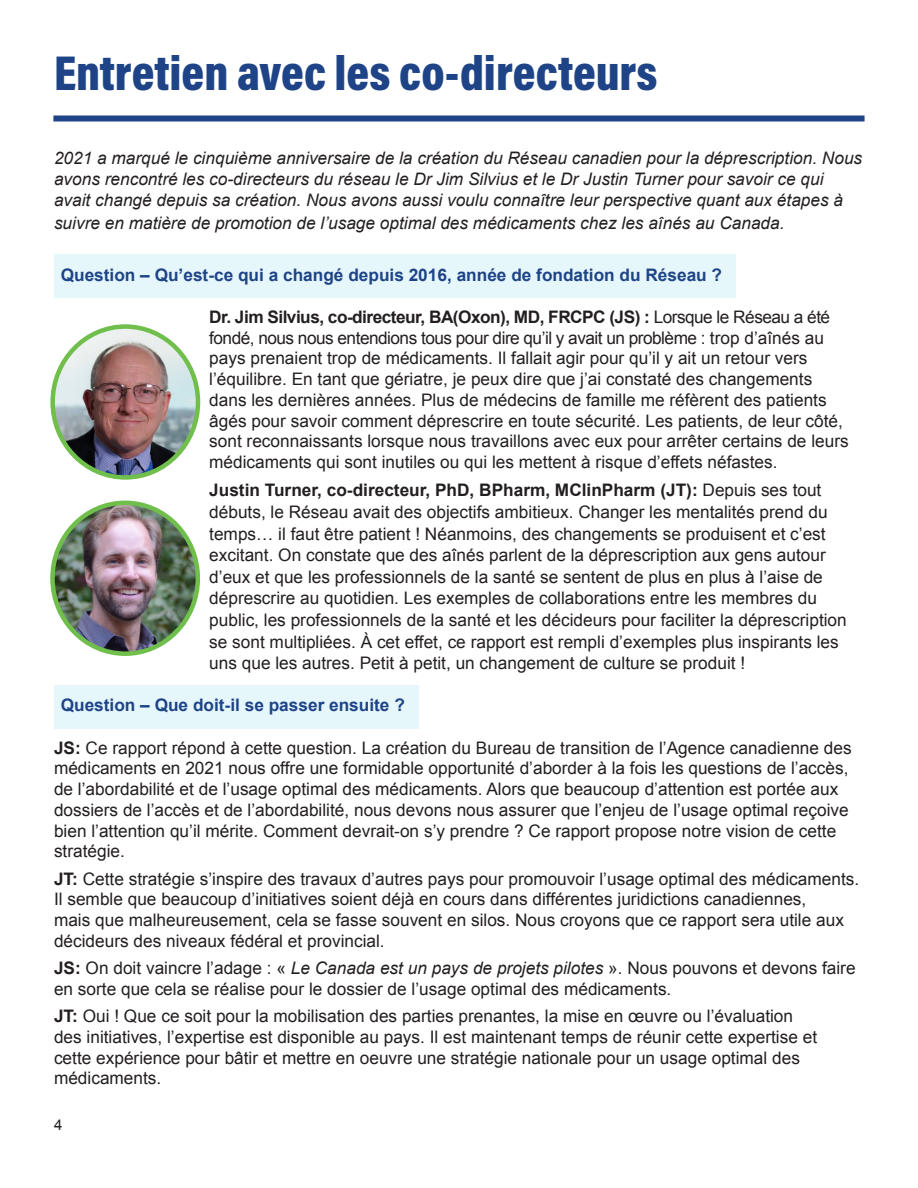
<style>
.page{position:relative;width:918px;height:1188px;background:#fff}
.page>*{position:absolute;margin:0;border:0;box-sizing:border-box;transform-origin:0 0}
.t1{font:900 49.5px "Acumin Pro Cond";color:#1e4487}
.t2{font:17.25px/20.7px "Arial";color:#231f20}
.t3{font:italic 17.25px/20.7px "Arial";color:#231f20}
.t4{font:700 17.25px "Arial";color:#1e4487}
.t5{font:15px "Arial";color:#231f20}
.s1{font-weight:700}
.s2{font-style:italic}
</style>
<div class="page">
<div style="left:54px;top:254px;width:682px;height:44px;background:#e6f7fc"></div>
<div style="left:54px;top:685px;width:364px;height:44px;background:#e6f7fc"></div>
<img style="left:55px;top:327px;width:143px;height:150px">
<div style="left:50px;top:324px;width:150px;height:156px;border:4px solid #70bf4c;border-radius:50%"></div>
<img style="left:52px;top:503px;width:146px;height:151px">
<div style="left:50px;top:501px;width:150px;height:155px;border:4px solid #70bf4c;border-radius:50%"></div>
<div style="left:53px;top:116px;width:812px;height:6px;background:#1e4487"></div>
<h1 class="t1" style="left:54px;top:41px;width:605px">Entretien avec les co-directeurs</h1>
<p class="t3" style="left:54px;top:148px;width:810px">2021 a marqué le cinquième anniversaire de la création du Réseau canadien pour la déprescription. Nous avons rencontré les co-directeurs du réseau le Dr Jim Silvius et le Dr Justin Turner pour savoir ce qui avait changé depuis sa création. Nous avons aussi voulu connaître leur perspective quant aux étapes à</p>
<p class="t3" style="left:54px;top:213px;width:732px">suivre en matière de promotion de l’usage optimal des médicaments chez les aînés au Canada.</p>
<p class="t4" style="left:61px;top:265px;width:663px">Question – Qu’est-ce qui a changé depuis 2016, année de fondation du Réseau ?</p>
<p class="t2" style="left:209px;top:307px;width:641px"><span class="s1">Dr. Jim Silvius, co-directeur, BA(Oxon), MD, FRCPC (JS) :</span> Lorsque le Réseau a été fondé, nous nous entendions tous pour dire qu’il y avait un problème : trop d’aînés au pays prenaient trop de médicaments. Il fallait agir pour qu’il y ait un retour vers l’équilibre. En tant que gériatre, je peux dire que j’ai constaté des changements dans les dernières années. Plus de médecins de famille me réfèrent des patients âgés pour savoir comment déprescrire en toute sécurité. Les patients, de leur côté, sont reconnaissants lorsque nous travaillons avec eux pour arrêter certains de leurs médicaments qui sont inutiles ou qui les mettent à risque d’effets néfastes.</p>
<p class="t2" style="left:209px;top:480px;width:639px;line-height:21.6px"><span class="s1">Justin Turner, co-directeur, PhD, BPharm, MClinPharm (JT):</span> Depuis ses tout débuts, le Réseau avait des objectifs ambitieux. Changer les mentalités prend du temps… il faut être patient ! Néanmoins, des changements se produisent et c’est excitant. On constate que des aînés parlent de la déprescription aux gens autour d’eux et que les professionnels de la santé se sentent de plus en plus à l’aise de déprescrire au quotidien. Les exemples de collaborations entre les membres du public, les professionnels de la santé et les décideurs pour faciliter la déprescription se sont multipliées. À cet effet, ce rapport est rempli d’exemples plus inspirants les uns que les autres. Petit à petit, un changement de culture se produit !</p>
<p class="t4" style="left:61px;top:696px;width:346px">Question – Que doit-il se passer ensuite ?</p>
<p class="t2" style="left:54px;top:737px;width:799px"><span class="s1">JS:</span> Ce rapport répond à cette question. La création du Bureau de transition de l’Agence canadienne des médicaments en 2021 nous offre une formidable opportunité d’aborder à la fois les questions de l’accès, de l’abordabilité et de l’usage optimal des médicaments. Alors que beaucoup d’attention est portée aux dossiers de l’accès et de l’abordabilité, nous devons nous assurer que l’enjeu de l’usage optimal reçoive bien l’attention qu’il mérite. Comment devrait-on s’y prendre ? Ce rapport propose notre vision de cette stratégie.</p>
<p class="t2" style="left:54px;top:868px;width:807px"><span class="s1">JT:</span> Cette stratégie s’inspire des travaux d’autres pays pour promouvoir l’usage optimal des médicaments.<br>Il semble que beaucoup d’initiatives soient déjà en cours dans différentes juridictions canadiennes,<br>mais que malheureusement, cela se fasse souvent en silos. Nous croyons que ce rapport sera utile aux décideurs des niveaux fédéral et provincial.</p>
<p class="t2" style="left:54px;top:958px;width:803px"><span class="s1">JS:</span> On doit vaincre l’adage : « <span class="s2">Le Canada est un pays de projets pilotes</span> ». Nous pouvons et devons faire en sorte que cela se réalise pour le dossier de l’usage optimal des médicaments.</p>
<p class="t2" style="left:54px;top:1006px;width:765px"><span class="s1">JT:</span> Oui ! Que ce soit pour la mobilisation des parties prenantes, la mise en œuvre ou l’évaluation des initiatives, l’expertise est disponible au pays. Il est maintenant temps de réunir cette expertise et cette expérience pour bâtir et mettre en oeuvre une stratégie nationale pour un usage optimal des médicaments.</p>
<p class="t5" style="left:54px;top:1117px;width:10px">4</p>
</div>
